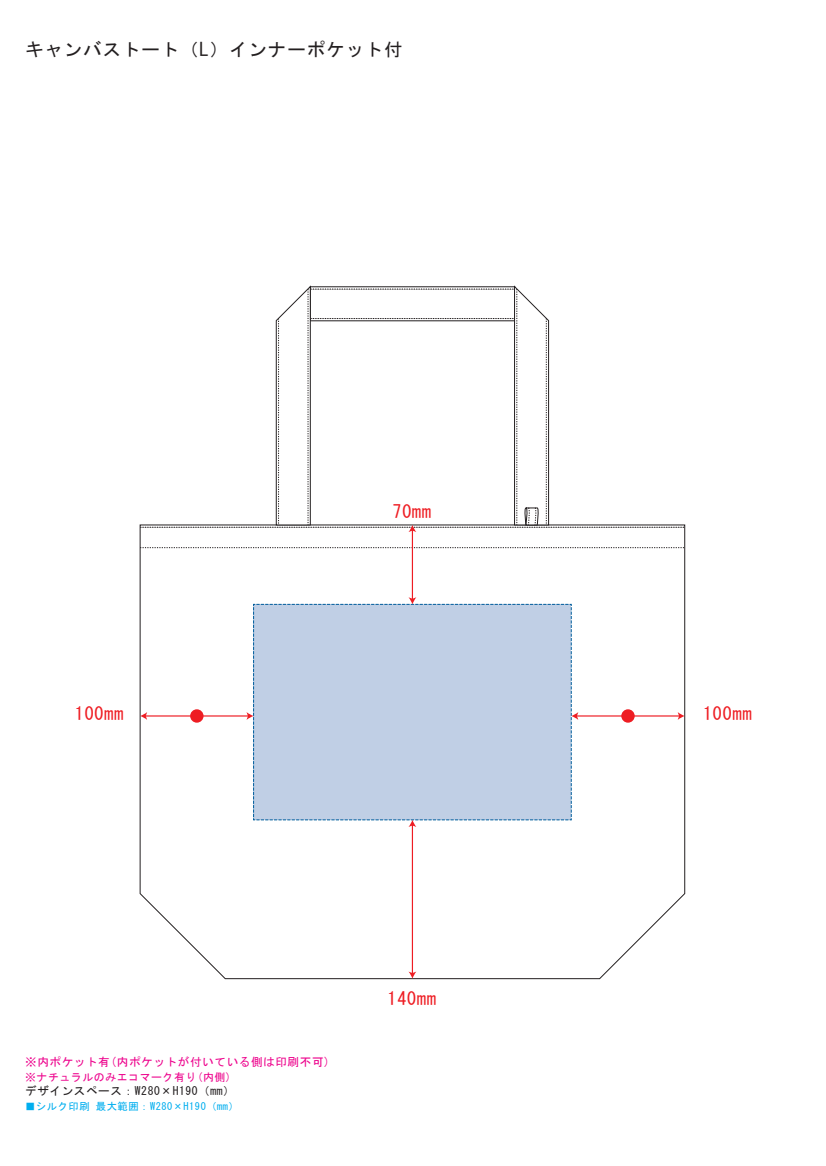
<style>
.page{position:relative;width:826px;height:1166px;background:#fff}
.page>*{position:absolute;margin:0;border:0;box-sizing:border-box;transform-origin:0 0}
.t1{font:18.44px "MS Gothic";letter-spacing:.05em;color:#231f20}
.t2{font:18px "MS Gothic";letter-spacing:.05em;color:#ee1d23}
.t3{font:11.6px "MS Gothic";letter-spacing:.05em;color:#ed028c}
.t4{font:11.6px "MS Gothic";letter-spacing:.05em;color:#231f20}
.t5{font:10.92px "MS Gothic";letter-spacing:.05em;color:#ed028c}
.t6{font:10.32px "MS Gothic";letter-spacing:.05em;color:#00aeef}
</style>
<div class="page">
<svg style="left:140px;top:524px;width:545px;height:455px"></svg>
<svg style="left:140px;top:547px;width:544px;height:1px"></svg>
<hr style="left:412px;top:530px;width:1px;height:69px;background:#ee1d23">
<svg style="left:140px;top:286px;width:544px;height:246px"></svg>
<hr style="left:412px;top:825px;width:1px;height:148px;background:#ee1d23">
<svg style="left:408px;top:971px;width:8px;height:7px"></svg>
<hr style="left:145px;top:715px;width:103px;height:1px;background:#ee1d23">
<svg style="left:140px;top:712px;width:7px;height:8px"></svg>
<hr style="left:576px;top:715px;width:103px;height:1px;background:#ee1d23">
<svg style="left:246px;top:597px;width:332px;height:230px;background:#c4d2e6"></svg>
<svg style="left:677px;top:712px;width:7px;height:8px"></svg>
<div style="left:621px;top:709px;width:13px;height:13px;background:#ee1d23;border-radius:50%"></div>
<div style="left:190px;top:709px;width:13px;height:13px;background:#ee1d23;border-radius:50%"></div>
<h1 class="t1" style="left:25px;top:40px;width:379px">キャンバストート（L）インナーポケット付</h1>
<h2 class="t2" style="left:392px;top:503px;width:40px">70mm</h2>
<h2 class="t2" style="left:75px;top:704px;width:50px">100mm</h2>
<h2 class="t2" style="left:703px;top:704px;width:50px">100mm</h2>
<p class="t3" style="left:25px;top:1056px;width:306px">※内ポケット有(内ポケットが付いている側は印刷不可)</p>
<p class="t5" style="left:25px;top:1071px;width:208px">※ナチュラルのみエコマーク有り(内側)</p>
<p class="t4" style="left:25px;top:1085px;width:211px">デザインスペース：W280×H190（mm）</p>
<p class="t6" style="left:25px;top:1100px;width:215px">■シルク印刷 最大範囲：W280×H190（mm）</p>
<h2 class="t2" style="left:387px;top:989px;width:50px">140mm</h2>
</div>
